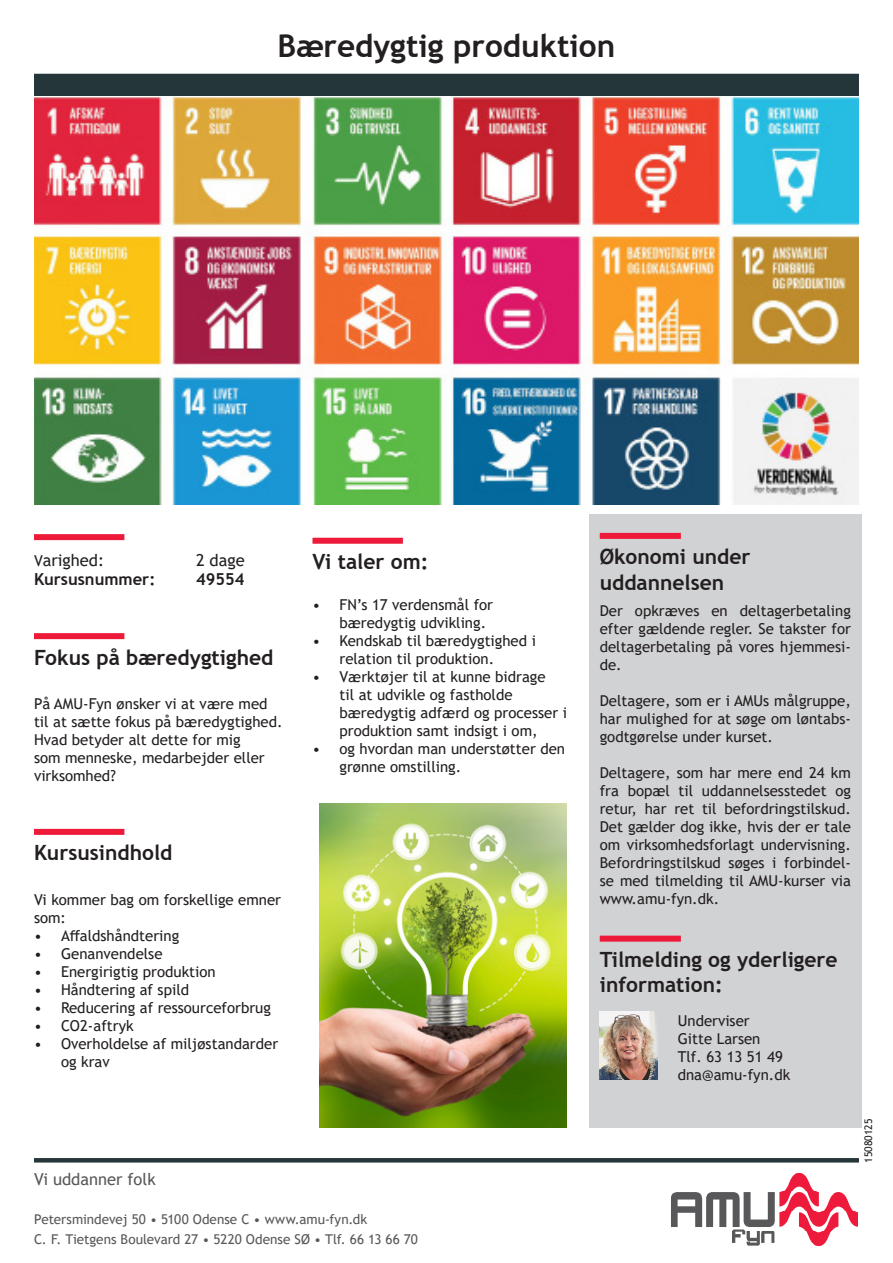
<style>
.page{position:relative;width:893px;height:1263px;background:#fff}
.page>*{position:absolute;margin:0;border:0;box-sizing:border-box;transform-origin:0 0}
.t1{font:700 31.5px "Trebuchet MS";color:#231f20}
.Afsnitsstreg_FED_brochure{font:700 21px/25.2px "Trebuchet MS";color:#231f20}
.t2{font:700 16.5px "Trebuchet MS";color:#231f20}
.t3{font:16.5px "Trebuchet MS";color:#57585a}
.Afsnitsstreg_ALM_brochure{font:16.5px "Trebuchet MS";color:#231f20}
.brødtekst_brochurer{font:15px/18px "Trebuchet MS";color:#231f20}
.brødtekst_brochurer-2{font:13.5px "Trebuchet MS";color:#57585a}
.brødtekst_brochurer-3{font:10.5px "Trebuchet MS";color:#231f20}
.s1{font-size:15px}
</style>
<div class="page">
<div style="left:34px;top:74px;width:825px;height:22px;background:#25363a"></div>
<img style="left:34px;top:97px;width:825px;height:408px">
<img style="left:671px;top:1173px;width:187px;height:73px">
<svg style="left:34px;top:1158px;width:825px;height:4px;background:#28393d"></svg>
<div style="left:34px;top:534px;width:90px;height:6px;background:#ed1a3a"></div>
<div style="left:34px;top:633px;width:90px;height:6px;background:#ed1a3a"></div>
<div style="left:34px;top:829px;width:90px;height:6px;background:#ed1a3a"></div>
<div style="left:312px;top:538px;width:91px;height:6px;background:#ed1a3a"></div>
<div style="left:589px;top:515px;width:273px;height:613px;background:#d1d2d4"></div>
<div style="left:600px;top:533px;width:81px;height:6px;background:#ed1a3a"></div>
<div style="left:600px;top:936px;width:81px;height:6px;background:#ed1a3a"></div>
<img style="left:600px;top:1011px;width:58px;height:68px">
<img style="left:319px;top:804px;width:247px;height:324px">
<p class="t1" style="left:278px;top:26px;width:339px">Bæredygtig produktion</p>
<p class="Afsnitsstreg_ALM_brochure" style="left:34px;top:549px;width:72px"><span class="s1">V</span>arighed:</p>
<p class="Afsnitsstreg_ALM_brochure" style="left:196px;top:549px;width:50px">2 dage</p>
<p class="t2" style="left:34px;top:569px;width:123px">Kursusnummer:</p>
<p class="t2" style="left:196px;top:569px;width:50px">49554</p>
<p class="Afsnitsstreg_FED_brochure" style="left:34px;top:645px;width:241px">Fokus på bæredygtighed</p>
<p class="brødtekst_brochurer" style="left:34px;top:695px;width:250px">På AMU-Fyn ønsker vi at være med til at sætte fokus på bæredygtighed.<br>Hvad betyder alt dette for mig<br>som menneske, medarbejder eller virksomhed?</p>
<p class="Afsnitsstreg_FED_brochure" style="left:34px;top:840px;width:140px">Kursusindhold</p>
<p class="brødtekst_brochurer" style="left:34px;top:890px;width:249px">Vi kommer bag om forskellige emner som:</p>
<p class="brødtekst_brochurer" style="left:34px;top:926px;width:147px">• Affaldshåndtering</p>
<p class="brødtekst_brochurer" style="left:34px;top:944px;width:130px">• Genanvendelse</p>
<p class="brødtekst_brochurer" style="left:34px;top:962px;width:183px">• Energirigtig produktion</p>
<p class="brødtekst_brochurer" style="left:34px;top:980px;width:157px">• Håndtering af spild</p>
<p class="brødtekst_brochurer" style="left:34px;top:998px;width:238px">• Reducering af ressourceforbrug</p>
<p class="brødtekst_brochurer" style="left:34px;top:1016px;width:101px">• CO2-aftryk</p>
<p class="brødtekst_brochurer" style="left:61px;top:1034px;width:219px;text-indent:-27px">• Overholdelse af miljøstandarder og krav</p>
<p class="Afsnitsstreg_FED_brochure" style="left:312px;top:549px;width:117px">Vi taler om:</p>
<p class="brødtekst_brochurer" style="left:339px;top:596px;width:155px;text-indent:-27px">• FN’s 17 verdensmål for bæredygtig udvikling.</p>
<p class="brødtekst_brochurer" style="left:339px;top:632px;width:198px;text-indent:-27px">• Kendskab til bæredygtighed i relation til produktion.</p>
<p class="brødtekst_brochurer" style="left:339px;top:668px;width:229px;text-indent:-27px">• Værktøjer til at kunne bidrage<br>til at udvikle og fastholde bæredygtig adfærd og processer i produktion samt indsigt i om,</p>
<p class="brødtekst_brochurer" style="left:339px;top:740px;width:227px;text-indent:-27px">• og hvordan man understøtter den grønne omstilling.</p>
<p class="t3" style="left:34px;top:1168px;width:123px">Vi uddanner folk</p>
<p class="brødtekst_brochurer-2" style="left:34px;top:1211px;width:335px">Petersmindevej 50 • 5100 Odense C • www.amu-fyn.dk</p>
<p class="brødtekst_brochurer-2" style="left:34px;top:1231px;width:385px">C. F. Tietgens Boulevard 27 • 5220 Odense SØ • Tlf. 66 13 66 70</p>
<p class="Afsnitsstreg_FED_brochure" style="left:600px;top:544px;width:152px">Økonomi under uddannelsen</p>
<p class="brødtekst_brochurer" style="left:600px;top:602px;width:253px;text-align:justify">Der opkræves en deltagerbetaling efter gældende regler. Se takster for deltagerbetaling på vores hjemmesi&shy;de.</p>
<p class="brødtekst_brochurer" style="left:600px;top:692px;width:253px;text-align:justify">Deltagere, som er i AMUs målgruppe, har mulighed for at søge om løntabs&shy;godtgørelse under kurset.</p>
<p class="brødtekst_brochurer" style="left:600px;top:764px;width:253px;text-align:justify">Deltagere, som har mere end 24 km fra bopæl til uddannelsesstedet og retur, har ret til befordringstilskud.<br>Det gælder dog ikke, hvis der er tale om virksomhedsforlagt undervisning.<br>Befordringstilskud søges i forbindel&shy;se med tilmelding til AMU-kurser via www.amu-fyn.dk.</p>
<p class="Afsnitsstreg_FED_brochure" style="left:600px;top:947px;width:239px">Tilmelding og yderligere information:</p>
<p class="brødtekst_brochurer" style="left:678px;top:1012px;width:73px">Underviser</p>
<p class="brødtekst_brochurer" style="left:678px;top:1030px;width:84px">Gitte Larsen</p>
<p class="brødtekst_brochurer" style="left:678px;top:1048px;width:107px">Tlf. 63 13 51 49</p>
<p class="brødtekst_brochurer" style="left:678px;top:1066px;width:114px">dna@amu-fyn.dk</p>
<p class="brødtekst_brochurer-3" style="left:862px;top:1162px;width:46px;rotate:-90deg">15080125</p>
</div>
